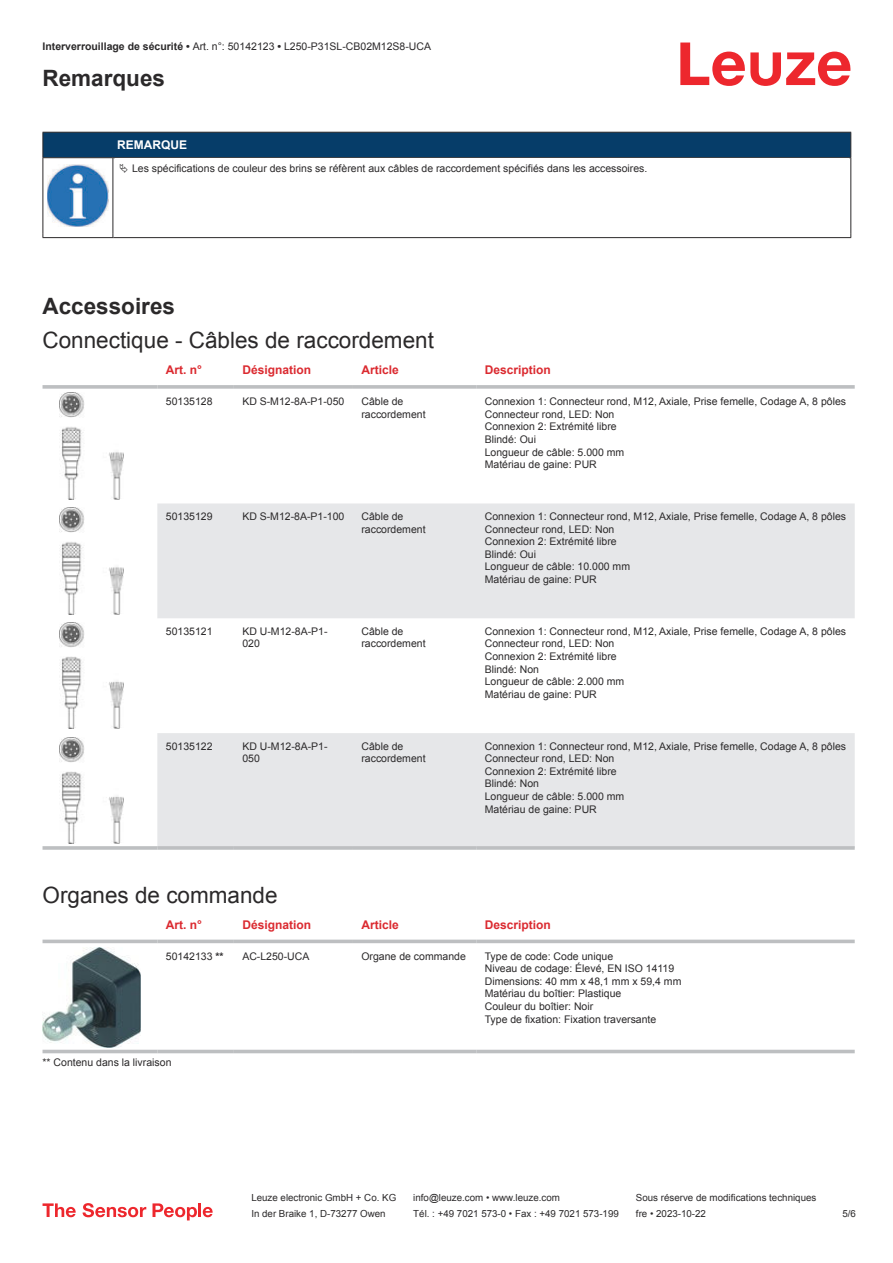
<style>
.page{position:relative;width:893px;height:1263px;background:#fff}
.page>*{position:absolute;margin:0;border:0;box-sizing:border-box;transform-origin:0 0}
.t1{font:22.5px "Arial";color:#2b292a}
.t2{font:700 22.5px "Arial";color:#2b292a}
.t3{font:700 12px "Arial";color:#db2a30}
.t4{font:700 12px "Arial";color:#fff}
.t5{font:10.5px/12.6px "Arial";color:#2b292a}
.t6{font:9.75px "Arial";color:#2b292a}
.s1{font-weight:700}
</style>
<div class="page">
<svg style="left:680px;top:43px;width:170px;height:43px"></svg>
<svg style="left:157px;top:503px;width:698px;height:343px;fill:#e6e7e9"></svg>
<svg style="left:43px;top:385px;width:114px;height:4px"></svg>
<svg style="left:157px;top:385px;width:77px;height:4px"></svg>
<svg style="left:234px;top:385px;width:119px;height:4px"></svg>
<svg style="left:353px;top:385px;width:123px;height:4px"></svg>
<svg style="left:476px;top:385px;width:379px;height:4px;background:#c3c5c7"></svg>
<hr style="left:43px;top:846px;width:114px;height:4px;background:#bdbfc1">
<hr style="left:157px;top:846px;width:77px;height:4px;background:#c4c5c7">
<hr style="left:234px;top:846px;width:119px;height:4px;background:#bdbfc1">
<svg style="left:353px;top:846px;width:123px;height:4px"></svg>
<hr style="left:476px;top:846px;width:379px;height:4px;background:#c4c5c7">
<img style="left:59px;top:393px;width:65px;height:106px">
<img style="left:59px;top:508px;width:65px;height:106px">
<img style="left:59px;top:622px;width:65px;height:107px">
<img style="left:59px;top:737px;width:65px;height:107px">
<svg style="left:43px;top:939px;width:812px;height:115px"></svg>
<hr style="left:43px;top:940px;width:114px;height:3px;background:#bdbfc1">
<hr style="left:157px;top:940px;width:77px;height:3px;background:#bdbfc1">
<hr style="left:234px;top:940px;width:119px;height:3px;background:#bdbfc1">
<hr style="left:353px;top:940px;width:123px;height:3px;background:#bdbfc1">
<hr style="left:476px;top:940px;width:379px;height:3px;background:#bdbfc1">
<hr style="left:43px;top:1050px;width:114px;height:3px;background:#bdbfc1">
<hr style="left:157px;top:1050px;width:77px;height:3px;background:#bdbfc1">
<hr style="left:234px;top:1050px;width:119px;height:3px;background:#bdbfc1">
<hr style="left:353px;top:1050px;width:123px;height:3px;background:#bdbfc1">
<hr style="left:476px;top:1050px;width:379px;height:3px;background:#bdbfc1">
<img style="left:43px;top:947px;width:97px;height:100px">
<svg style="left:43px;top:1203px;width:33px;height:14px"></svg>
<svg style="left:83px;top:1203px;width:63px;height:14px"></svg>
<svg style="left:153px;top:1203px;width:44px;height:17px"></svg>
<hr style="left:198px;top:1203px;width:3px;height:14px;background:#ed272d">
<svg style="left:203px;top:1207px;width:10px;height:10px"></svg>
<div style="left:43px;top:132px;width:808px;height:26px;background:#063d69"></div>
<hr style="left:113px;top:157px;width:738px;height:1px;background:#2b292a">
<hr style="left:43px;top:158px;width:1px;height:75px;background:#2b292a">
<hr style="left:113px;top:158px;width:1px;height:75px;background:#2b292a">
<hr style="left:850px;top:158px;width:1px;height:75px;background:#2b292a">
<hr style="left:43px;top:237px;width:70px;height:1px;background:#2b292a">
<hr style="left:113px;top:237px;width:738px;height:1px;background:#2b292a">
<img style="left:47px;top:164px;width:61px;height:63px">
<p class="t5" style="left:43px;top:41px;width:390px"><span class="s1">Interverrouillage de sécurité •</span> Art. n°: 50142123 <span class="s1">•</span> L250-P31SL-CB02M12S8-UCA</p>
<h1 class="t2" style="left:43px;top:70px;width:124px">Remarques</h1>
<p class="t4" style="left:117px;top:140px;width:71px">REMARQUE</p>
<p class="t5" style="left:132px;top:163px;width:517px">Les spécifications de couleur des brins se réfèrent aux câbles de raccordement spécifiés dans les accessoires.</p>
<h1 class="t2" style="left:43px;top:298px;width:134px">Accessoires</h1>
<h1 class="t1" style="left:43px;top:332px;width:393px">Connectique - Câbles de raccordement</h1>
<p class="t3" style="left:166px;top:365px;width:38px">Art. n°</p>
<p class="t3" style="left:242px;top:365px;width:70px">Désignation</p>
<p class="t3" style="left:361px;top:365px;width:39px">Article</p>
<p class="t3" style="left:485px;top:365px;width:68px">Description</p>
<p class="t5" style="left:166px;top:396px;width:48px">50135128</p>
<p class="t5" style="left:242px;top:396px;width:104px">KD S-M12-8A-P1- 050</p>
<p class="t5" style="left:361px;top:396px;width:66px">Câble de raccordement</p>
<p class="t5" style="left:485px;top:396px;width:363px">Connexion 1: Connecteur rond, M12, Axiale, Prise femelle, Codage A, 8 pôles<br>Connecteur rond, LED: Non<br>Connexion 2: Extrémité libre<br>Blindé: Oui<br>Longueur de câble: 5.000 mm<br>Matériau de gaine: PUR</p>
<p class="t5" style="left:166px;top:511px;width:48px">50135129</p>
<p class="t5" style="left:242px;top:511px;width:104px">KD S-M12-8A-P1- 100</p>
<p class="t5" style="left:361px;top:511px;width:66px">Câble de raccordement</p>
<p class="t5" style="left:485px;top:511px;width:363px">Connexion 1: Connecteur rond, M12, Axiale, Prise femelle, Codage A, 8 pôles<br>Connecteur rond, LED: Non<br>Connexion 2: Extrémité libre<br>Blindé: Oui<br>Longueur de câble: 10.000 mm<br>Matériau de gaine: PUR</p>
<p class="t5" style="left:166px;top:626px;width:48px">50135121</p>
<p class="t5" style="left:242px;top:626px;width:87px">KD U-M12-8A-P1-<br>020</p>
<p class="t5" style="left:361px;top:626px;width:66px">Câble de raccordement</p>
<p class="t5" style="left:485px;top:626px;width:363px">Connexion 1: Connecteur rond, M12, Axiale, Prise femelle, Codage A, 8 pôles<br>Connecteur rond, LED: Non<br>Connexion 2: Extrémité libre<br>Blindé: Non<br>Longueur de câble: 2.000 mm<br>Matériau de gaine: PUR</p>
<p class="t5" style="left:166px;top:740px;width:48px">50135122</p>
<p class="t5" style="left:242px;top:740px;width:87px">KD U-M12-8A-P1-<br>050</p>
<p class="t5" style="left:361px;top:740px;width:66px">Câble de raccordement</p>
<p class="t5" style="left:485px;top:740px;width:363px">Connexion 1: Connecteur rond, M12, Axiale, Prise femelle, Codage A, 8 pôles<br>Connecteur rond, LED: Non<br>Connexion 2: Extrémité libre<br>Blindé: Non<br>Longueur de câble: 5.000 mm<br>Matériau de gaine: PUR</p>
<h1 class="t1" style="left:43px;top:886px;width:237px">Organes de commande</h1>
<p class="t3" style="left:166px;top:920px;width:38px">Art. n°</p>
<p class="t3" style="left:242px;top:920px;width:70px">Désignation</p>
<p class="t3" style="left:361px;top:920px;width:39px">Article</p>
<p class="t3" style="left:485px;top:920px;width:68px">Description</p>
<p class="t5" style="left:166px;top:951px;width:59px">50142133 <span class="s1">**</span></p>
<p class="t5" style="left:242px;top:951px;width:69px">AC-L250-UCA</p>
<p class="t5" style="left:361px;top:951px;width:106px">Organe de commande</p>
<p class="t5" style="left:485px;top:951px;width:198px">Type de code: Code unique<br>Niveau de codage: Élevé, EN ISO 14119<br>Dimensions: 40 mm x 48,1 mm x 59,4 mm<br>Matériau du boîtier: Plastique<br>Couleur du boîtier: Noir<br>Type de fixation: Fixation traversante</p>
<p class="t5" style="left:43px;top:1057px;width:130px">** Contenu dans la livraison</p>
<p class="t6" style="left:251px;top:1194px;width:146px">Leuze electronic GmbH + Co. KG</p>
<p class="t6" style="left:413px;top:1194px;width:148px">info@leuze.com • www.leuze.com</p>
<p class="t6" style="left:636px;top:1194px;width:182px">Sous réserve de modifications techniques</p>
<p class="t6" style="left:251px;top:1210px;width:136px">In der Braike 1, D-73277 Owen</p>
<p class="t6" style="left:413px;top:1210px;width:207px">Tél. : +49 7021 573-0 • Fax : +49 7021 573-199</p>
<p class="t6" style="left:636px;top:1210px;width:72px">fre • 2023-10-22</p>
<p class="t6" style="left:842px;top:1210px;width:15px">5 /6</p>
</div>
